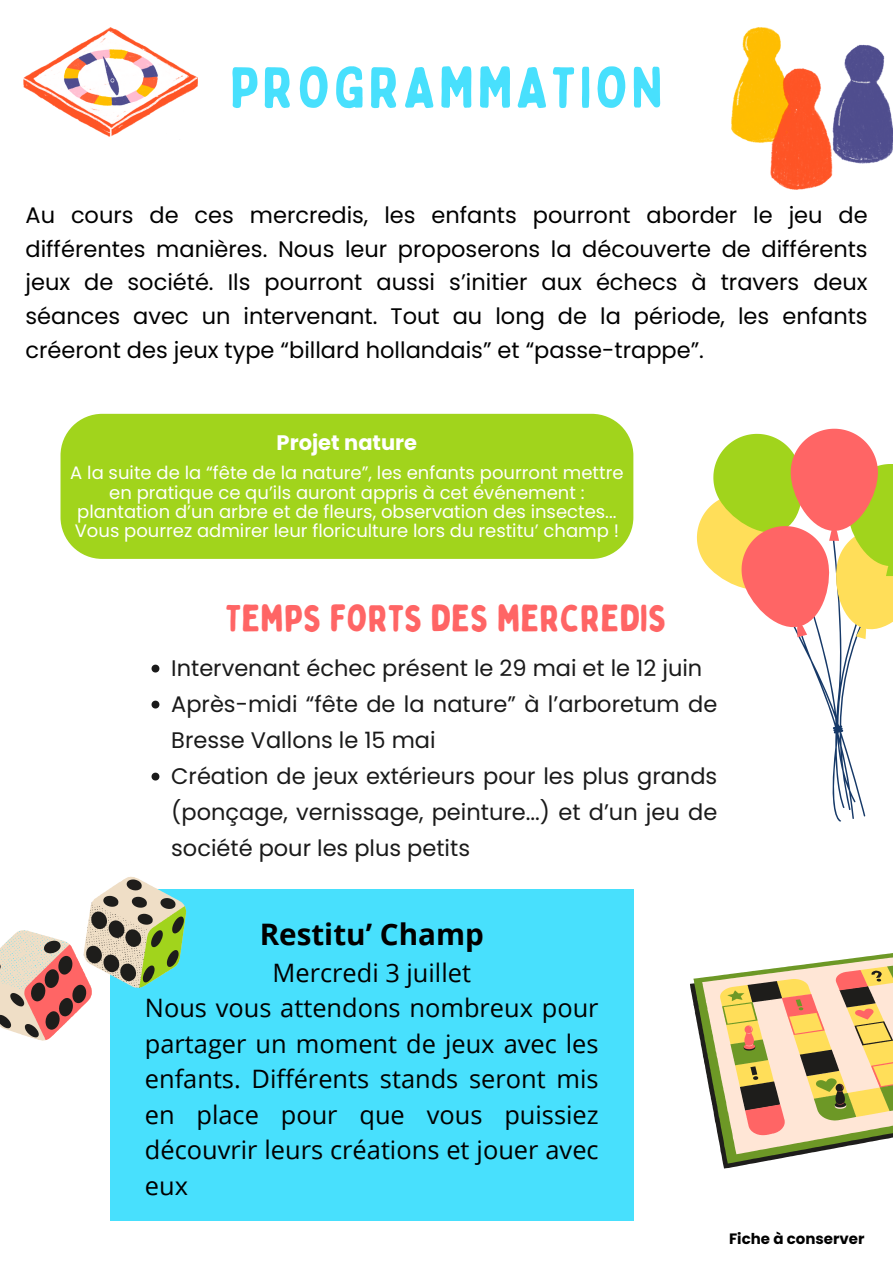
<style>
.page{position:relative;width:893px;height:1263px;background:#fff}
.page>*{position:absolute;margin:0;border:0;box-sizing:border-box;transform-origin:0 0}
.t1{font:57.75px "Bobby Jones Soft";letter-spacing:.06em;color:#48e0fd}
.t2{font:37.5px "Bobby Jones Soft";color:#ff6565}
.t3{font:700 29.62px "Open Sans";color:#000}
.t4{font:25.35px/35.5px "Open Sans";color:#000}
.t5{font:22.5px/33.8px "Poppins";color:#000;text-align:justify}
.t6{font:22.5px/36px "Poppins";color:#1a1a1a}
.t7{font:700 21px "Poppins";color:#fff}
.t8{font:18px/19.1px "Poppins";color:#fff;text-align:center}
.t9{font:700 15px "Poppins";color:#000}
</style>
<div class="page">
<div style="left:110px;top:890px;width:523px;height:331px;background:#48e0fd"></div>
<svg style="left:802px;top:645px;width:64px;height:177px"></svg>
<svg style="left:696px;top:428px;width:197px;height:217px"></svg>
<svg style="left:832px;top:725px;width:10px;height:4px"></svg>
<svg style="left:690px;top:953px;width:203px;height:216px"></svg>
<svg style="left:0;top:876px;width:197px;height:165px"></svg>
<img style="left:731px;top:28px;width:162px;height:161px">
<img style="left:23px;top:28px;width:174px;height:109px">
<div style="left:60px;top:414px;width:573px;height:145px;background:#a1d41c"></div>
<svg style="left:151px;top:665px;width:8px;height:7px"></svg>
<svg style="left:151px;top:701px;width:8px;height:7px"></svg>
<svg style="left:151px;top:773px;width:8px;height:7px"></svg>
<h5 class="t1" style="left:230px;top:52px;width:434px">PROGRAMMATION</h5>
<p class="t5" style="left:25px;top:198px;width:843px">Au cours de ces mercredis, les enfants pourront aborder le jeu de différentes manières. Nous leur proposerons la découverte de différents jeux de société. Ils pourront aussi s’initier aux échecs à travers deux séances avec un intervenant. Tout au long de la période, les enfants créeront des jeux type “billard hollandais” et “passe-trappe”.</p>
<p class="t7" style="left:277px;top:428px;width:142px">Projet nature</p>
<p class="t8" style="left:70px;top:464px;width:555px">A la suite de la “fête de la nature”, les enfants pourront mettre en pratique ce qu’ils auront appris à cet événement : plantation d’un arbre et de fleurs, observation des insectes...<br>Vous pourrez admirer leur floriculture lors du restitu’ champ !</p>
<p class="t2" style="left:226px;top:595px;width:443px">TEMPS FORTS DES MERCREDIS</p>
<h2 class="t6" style="left:171px;top:650px;width:532px">Intervenant échec présent le 29 mai et le 12 juin</h2>
<p class="t6" style="left:171px;top:686px;width:547px">Après-midi “fête de la nature” à l’arboretum de<br>Bresse Vallons le 15 mai</p>
<p class="t6" style="left:171px;top:758px;width:547px;text-align:justify">Création de jeux extérieurs pour les plus grands (ponçage, vernissage, peinture...) et d’un jeu de société pour les plus petits</p>
<p class="t3" style="left:260px;top:914px;width:226px">Restitu’ Champ</p>
<p class="t4" style="left:145px;top:954px;width:455px;text-indent:128px">Mercredi 3 juillet<br>Nous vous attendons nombreux pour partager un moment de jeux avec les enfants. Différents stands seront mis en place pour que vous puissiez découvrir leurs créations et jouer avec eux</p>
<p class="t9" style="left:729px;top:1228px;width:137px">Fiche à conserver</p>
</div>
